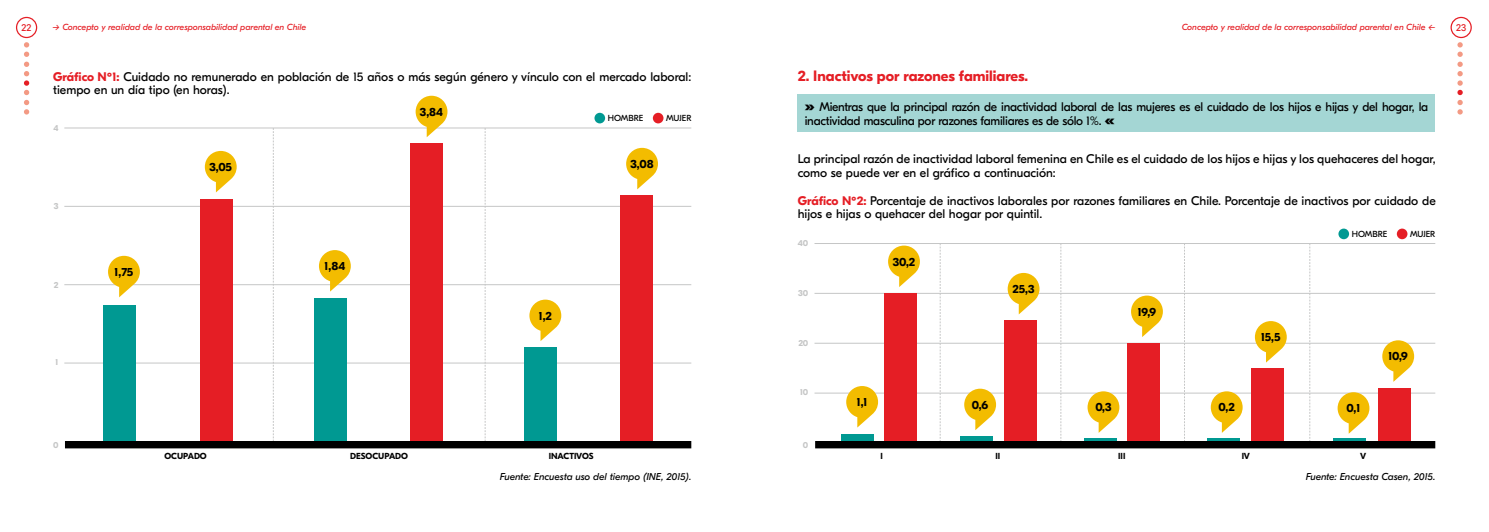
<style>
.page{position:relative;width:1489px;height:532px;background:#fff}
.page>*{position:absolute;margin:0;border:0;box-sizing:border-box;transform-origin:0 0}
.t1{font:700 15px "GT Eesti Pro Display";color:#e51e25}
.t2{font:12.5px/13.8px "GT Eesti Pro Display";color:#000}
.t3{font:12.5px/13.8px "GT Eesti Pro Display";letter-spacing:-.02em;color:#000}
.t4{font:700 11.88px "GT Eesti Pro Display";letter-spacing:-.02em;color:#000}
.t5{font:italic 10px "GT Eesti Pro Display";color:#000}
.t6{font:10px "GT Eesti Pro Display";color:#e51e25}
.t7{font:italic 8.75px "GT Eesti Pro Display";color:#e51e25}
.t8{font:700 8.75px "GT Eesti Pro Display";color:#000}
.t9{font:8.75px "GT Eesti Pro Display";color:#000}
.t10{font:700 8.75px "GT Eesti Pro Display";letter-spacing:-.02em;color:#c5c6c6}
.s1{font-weight:700;color:#e51e25}
.s2{font-weight:800;font-size:15px}
</style>
<div class="page">
<svg style="left:1457px;top:42px;width:5px;height:72px"></svg>
<div style="left:16px;top:17px;width:21px;height:21px;border:1px solid #e51e25;border-radius:50%"></div>
<div style="left:1450px;top:17px;width:21px;height:21px;border:1px solid #e51e25;border-radius:50%"></div>
<hr style="left:64px;top:362px;width:627px;height:1px;background:#c5c6c6">
<hr style="left:64px;top:284px;width:627px;height:1px;background:#c5c6c6">
<hr style="left:64px;top:206px;width:627px;height:1px;background:#c5c6c6">
<hr style="left:64px;top:128px;width:627px;height:1px;background:#c5c6c6">
<svg style="left:319px;top:250px;width:32px;height:41px"></svg>
<svg style="left:415px;top:96px;width:32px;height:41px"></svg>
<svg style="left:626px;top:148px;width:32px;height:41px"></svg>
<svg style="left:529px;top:299px;width:32px;height:42px"></svg>
<svg style="left:205px;top:151px;width:32px;height:41px"></svg>
<svg style="left:108px;top:256px;width:32px;height:41px"></svg>
<hr style="left:814px;top:392px;width:621px;height:1px;background:#c5c6c6">
<hr style="left:814px;top:343px;width:621px;height:1px;background:#c5c6c6">
<hr style="left:814px;top:293px;width:621px;height:1px;background:#c5c6c6">
<hr style="left:814px;top:243px;width:621px;height:1px;background:#c5c6c6">
<div style="left:797px;top:94px;width:638px;height:38px;background:#a4d6d4"></div>
<svg style="left:273px;top:129px;width:1px;height:312px"></svg>
<svg style="left:485px;top:128px;width:1px;height:313px"></svg>
<svg style="left:939px;top:244px;width:1px;height:197px"></svg>
<svg style="left:1060px;top:244px;width:1px;height:197px"></svg>
<svg style="left:1184px;top:244px;width:1px;height:197px"></svg>
<svg style="left:1309px;top:244px;width:1px;height:197px"></svg>
<div style="left:1338px;top:228px;width:10px;height:11px;background:#009992;border-radius:50%"></div>
<div style="left:1396px;top:228px;width:11px;height:11px;background:#e51e25;border-radius:50%"></div>
<div style="left:594px;top:113px;width:11px;height:10px;background:#009992;border-radius:50%"></div>
<div style="left:653px;top:113px;width:10px;height:10px;background:#e51e25;border-radius:50%"></div>
<svg style="left:24px;top:42px;width:5px;height:72px"></svg>
<div style="left:621px;top:195px;width:32px;height:249px;background:#e51e25"></div>
<div style="left:884px;top:293px;width:32px;height:152px;background:#e51e25"></div>
<div style="left:1004px;top:320px;width:32px;height:125px;background:#e51e25"></div>
<div style="left:1127px;top:343px;width:32px;height:102px;background:#e51e25"></div>
<div style="left:1251px;top:368px;width:32px;height:77px;background:#e51e25"></div>
<div style="left:1378px;top:388px;width:32px;height:57px;background:#e51e25"></div>
<div style="left:1333px;top:438px;width:32px;height:7px;background:#009992"></div>
<div style="left:1206px;top:438px;width:32px;height:7px;background:#009992"></div>
<div style="left:1084px;top:438px;width:32px;height:7px;background:#009992"></div>
<div style="left:960px;top:436px;width:32px;height:9px;background:#009992"></div>
<div style="left:841px;top:434px;width:32px;height:11px;background:#009992"></div>
<div style="left:410px;top:143px;width:32px;height:301px;background:#e51e25"></div>
<div style="left:200px;top:199px;width:32px;height:245px;background:#e51e25"></div>
<div style="left:103px;top:305px;width:33px;height:139px;background:#009992"></div>
<div style="left:315px;top:298px;width:32px;height:146px;background:#009992"></div>
<div style="left:524px;top:347px;width:32px;height:97px;background:#009992"></div>
<div style="left:65px;top:441px;width:626px;height:7px;background:#000"></div>
<div style="left:815px;top:441px;width:620px;height:7px;background:#000"></div>
<svg style="left:846px;top:386px;width:32px;height:41px"></svg>
<svg style="left:1131px;top:295px;width:31px;height:42px"></svg>
<svg style="left:1007px;top:273px;width:32px;height:41px"></svg>
<svg style="left:1254px;top:321px;width:32px;height:41px"></svg>
<svg style="left:888px;top:245px;width:31px;height:42px"></svg>
<svg style="left:1382px;top:340px;width:31px;height:41px"></svg>
<svg style="left:1337px;top:392px;width:32px;height:41px"></svg>
<svg style="left:1210px;top:391px;width:32px;height:41px"></svg>
<svg style="left:1087px;top:391px;width:32px;height:41px"></svg>
<svg style="left:964px;top:388px;width:32px;height:42px"></svg>
<p class="t6" style="left:22px;top:22px;width:11px">22</p>
<p class="t7" style="left:53px;top:22px;width:255px">→ Concepto y realidad de la corresponsabilidad parental en Chile</p>
<p class="t7" style="left:1181px;top:22px;width:255px">Concepto y realidad de la corresponsabilidad parental en Chile ←</p>
<p class="t6" style="left:1455px;top:22px;width:12px">23</p>
<p class="t2" style="left:53px;top:70px;width:639px"><span class="s1">Gráfico Nº1:</span> Cuidado no remunerado en población de 15 años o más según género y vínculo con el mercado laboral: tiempo en un día tipo (en horas).</p>
<p class="t1" style="left:797px;top:67px;width:232px">2. Inactivos por razones familiares.</p>
<p class="t10" style="left:53px;top:123px;width:7px">4</p>
<p class="t10" style="left:54px;top:201px;width:6px">3</p>
<p class="t10" style="left:54px;top:280px;width:6px">2</p>
<p class="t10" style="left:56px;top:357px;width:4px">1</p>
<p class="t4" style="left:115px;top:265px;width:20px">1,75</p>
<p class="t4" style="left:209px;top:160px;width:24px">3,05</p>
<p class="t4" style="left:324px;top:259px;width:22px">1,84</p>
<p class="t4" style="left:420px;top:105px;width:25px">3,84</p>
<p class="t4" style="left:538px;top:309px;width:15px">1,2</p>
<p class="t9" style="left:607px;top:114px;width:37px">HOMBRE</p>
<p class="t9" style="left:666px;top:114px;width:27px">MUJER</p>
<p class="t4" style="left:630px;top:157px;width:25px">3,08</p>
<p class="t3" style="left:804px;top:100px;width:625px"><span class="s2">»</span> Mientras que la principal razón de inactividad laboral de las mujeres es el cuidado de los hijos e hijas y del hogar, la inactividad masculina por razones familiares es de sólo 1%. <span class="s2">«</span></p>
<p class="t2" style="left:797px;top:152px;width:639px">La principal razón de inactividad laboral femenina en Chile es el cuidado de los hijos e hijas y los quehaceres del hogar, como se puede ver en el gráfico a continuación:</p>
<p class="t2" style="left:797px;top:194px;width:639px"><span class="s1">Gráfico Nº2:</span> Porcentaje de inactivos laborales por razones familiares en Chile. Porcentaje de inactivos por cuidado de hijos e hijas o quehacer del hogar por quintil.</p>
<p class="t10" style="left:798px;top:238px;width:12px">40</p>
<p class="t10" style="left:798px;top:288px;width:12px">30</p>
<p class="t10" style="left:798px;top:338px;width:11px">20</p>
<p class="t10" style="left:800px;top:387px;width:10px">10</p>
<p class="t4" style="left:892px;top:255px;width:24px">30,2</p>
<p class="t4" style="left:856px;top:395px;width:12px">1,1</p>
<p class="t4" style="left:1012px;top:282px;width:23px">25,3</p>
<p class="t4" style="left:1137px;top:305px;width:20px">19,9</p>
<p class="t4" style="left:1260px;top:330px;width:21px">15,5</p>
<p class="t9" style="left:1351px;top:229px;width:37px">HOMBRE</p>
<p class="t9" style="left:1409px;top:229px;width:27px">MUJER</p>
<p class="t4" style="left:1388px;top:349px;width:21px">10,9</p>
<p class="t4" style="left:971px;top:398px;width:18px">0,6</p>
<p class="t4" style="left:1095px;top:400px;width:18px">0,3</p>
<p class="t4" style="left:1218px;top:400px;width:18px">0,2</p>
<p class="t4" style="left:1346px;top:401px;width:15px">0,1</p>
<p class="t10" style="left:53px;top:439px;width:7px">0</p>
<p class="t10" style="left:802px;top:439px;width:7px">0</p>
<p class="t8" style="left:164px;top:451px;width:44px">OCUPADO</p>
<p class="t8" style="left:350px;top:451px;width:59px">DESOCUPADO</p>
<p class="t8" style="left:548px;top:451px;width:46px">INACTIVOS</p>
<p class="t5" style="left:500px;top:471px;width:193px">Fuente: Encuesta uso del tiempo (INE, 2015).</p>
<p class="t8" style="left:880px;top:451px;width:4px">I</p>
<p class="t8" style="left:995px;top:451px;width:6px">II</p>
<p class="t8" style="left:1118px;top:451px;width:9px">III</p>
<p class="t8" style="left:1241px;top:451px;width:10px">IV</p>
<p class="t8" style="left:1360px;top:451px;width:8px">V</p>
<p class="t5" style="left:1305px;top:471px;width:131px">Fuente: Encuesta Casen, 2015.</p>
</div>
